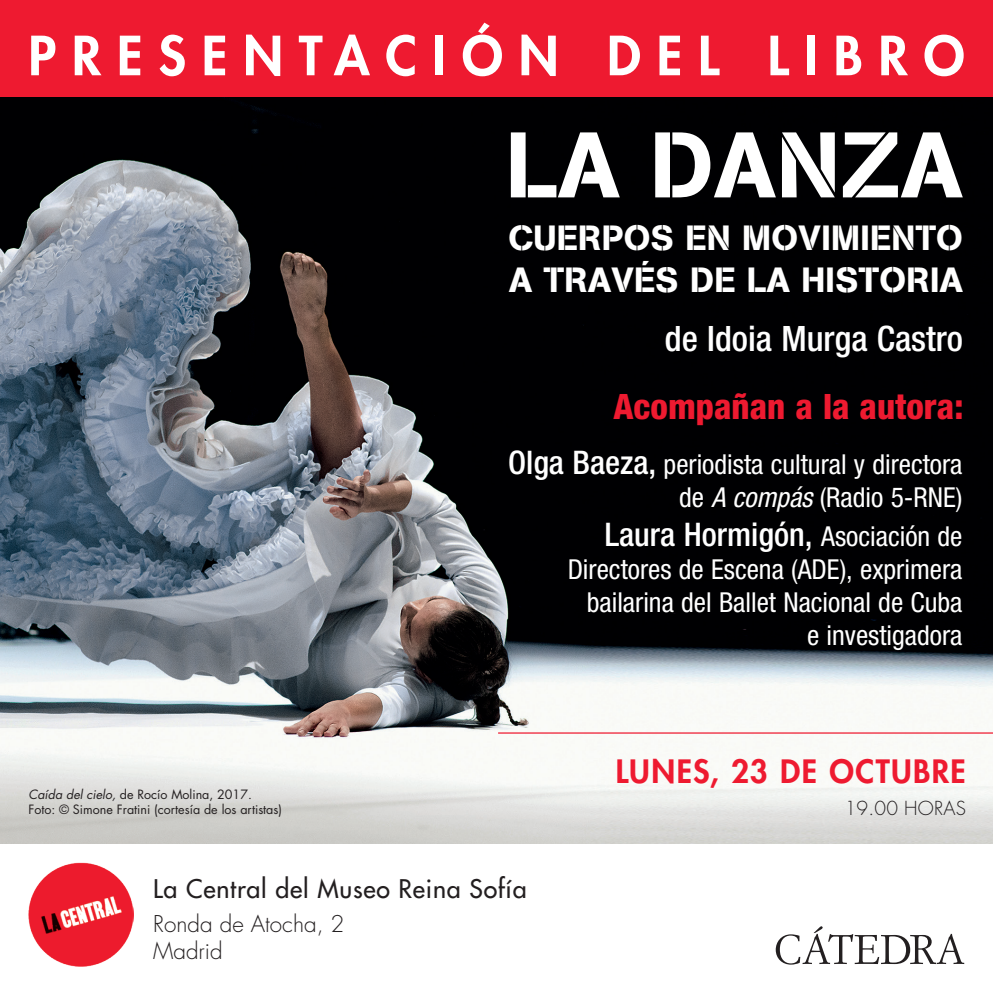
<style>
.page{position:relative;width:993px;height:993px;background:#fff}
.page>*{position:absolute;margin:0;border:0;box-sizing:border-box;transform-origin:0 0}
.t1{font:92px "AG Book Pro Stencil";letter-spacing:.01em;color:#fff}
.t2{font:800 52.5px "Futura Std";letter-spacing:.3em;color:#fff}
.t3{font:800 condensed 35px "Helvetica Neue LT Std";color:#ee1a30}
.t4{font:500 condensed 35px "Helvetica Neue LT Std";color:#fff}
.t5{font:34.75px/42px "AG Book Pro Stencil";letter-spacing:.01em;color:#fff}
.t6{font:500 condensed 32.5px "Helvetica Neue LT Std";color:#fff}
.t7{font:800 31.25px "Futura Std";letter-spacing:.045em;color:#ee1a30}
.t8{font:condensed 27.5px/33px "Helvetica Neue LT Std";color:#fff;text-align:right}
.t9{font:500 25px "Futura Std";letter-spacing:.03em;color:#231f20}
.t10{font:300 22.5px/27px "Futura Std";color:#231f20}
.t11{font:300 18.75px "Futura Std";letter-spacing:.01em;color:#231f20}
.t12{font:12.5px/15px "Futura Std";color:#231f20}
.s1{font-style:italic}
.s2{font-weight:500;font-size:32.5px}
.s3{font-weight:400;font-size:27.5px}
</style>
<div class="page">
<div style="left:0;top:0;width:992px;height:109px;background:#ee1a30"></div>
<img style="left:29px;top:862px;width:104px;height:104px">
<img style="left:0;top:98px;width:992px;height:745px">
<svg style="left:775px;top:926px;width:188px;height:38px"></svg>
<hr style="left:498px;top:732px;width:494px;height:1px;background:#ee1a30">
<h2 class="t2" style="left:28px;top:23px;width:937px">PRESENTACIÓN DEL LIBRO</h2>
<h1 class="t1" style="left:505px;top:105px;width:458px">LA DANZA</h1>
<p class="t5" style="left:508px;top:216px;width:456px">CUERPOS EN MOVIMIENTO<br>A TRAVÉS DE LA HISTORIA</p>
<p class="t4" style="left:664px;top:318px;width:299px">de Idoia Murga Castro</p>
<p class="t3" style="left:613px;top:385px;width:351px">Acompañan a la autora:</p>
<p class="t12" style="left:28px;top:787px;width:255px"><span class="s1">Caída del cielo,</span> de Rocío Molina, 2017.<br>Foto: © Simone Fratini (cortesía de los artistas)</p>
<p class="t8" style="left:508px;top:447px;width:456px"><span class="s2">Olga Baeza,</span> periodista cultural y directora de <span class="s1">A compás</span> (Radio 5-RNE)</p>
<p class="t6" style="left:604px;top:514px;width:359px">Laura Hormigón, <span class="s3">Asociación de</span></p>
<p class="t8" style="left:567px;top:552px;width:396px">Directores de Escena (ADE), exprimera bailarina del Ballet Nacional de Cuba e investigadora</p>
<p class="t7" style="left:615px;top:751px;width:351px">LUNES, 23 DE OCTUBRE</p>
<p class="t11" style="left:844px;top:796px;width:123px">19.00 HORAS</p>
<p class="t9" style="left:153px;top:872px;width:375px">La Central del Museo Reina Sofía</p>
<p class="t10" style="left:153px;top:910px;width:193px">Ronda de Atocha, 2<br>Madrid</p>
</div>
